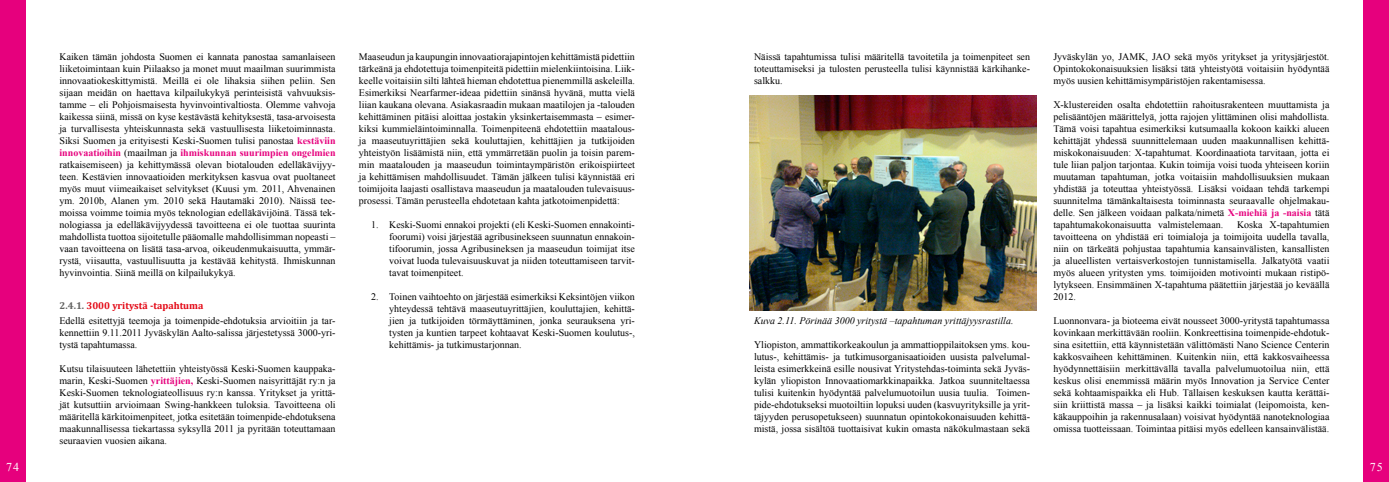
<style>
.page{position:relative;width:1389px;height:482px;background:#fff}
.page>*{position:absolute;margin:0;border:0;box-sizing:border-box;transform-origin:0 0}
.t1{font:12px "Times New Roman";color:#fff}
.List_Paragraph{font:10px/12px "Times New Roman";color:#000;text-align:justify}
.t2{font:italic 10px "Times New Roman";color:#000}
.Heading_3{font:700 10px "Cambria";color:#e30613}
.s1{font-weight:700;color:#e6007d}
.s2{color:#616160}
</style>
<div class="page">
<div style="left:0;top:0;width:26px;height:482px;background:#e6007d"></div>
<div style="left:1363px;top:0;width:26px;height:482px;background:#e6007d"></div>
<img style="left:749px;top:95px;width:287px;height:216px">
<p class="List_Paragraph" style="left:60px;top:51px;width:278px">Kaiken tämän johdosta Suomen ei kannata panostaa samanlaiseen liiketoimintaan kuin Piilaakso ja monet muut maailman suurimmista innovaatiokeskittymistä. Meillä ei ole lihaksia siihen peliin. Sen sijaan meidän on haettava kilpailukykyä perinteisistä vahvuuksis&shy;tamme – eli Pohjoismaisesta hyvinvointivaltiosta. Olemme vahvoja kaikessa siinä, missä on kyse kestävästä kehityksestä, tasa-arvoisesta ja turvallisesta yhteiskunnasta sekä vastuullisesta liiketoiminnasta.<br>Siksi Suomen ja erityisesti Keski-Suomen tulisi panostaa <span class="s1">kestäviin innovaatioihin</span> (maailman ja <span class="s1">ihmiskunnan suurimpien ongelmien </span>ratkaisemiseen) ja kehittymässä olevan biotalouden edelläkävijyy&shy;teen. Kestävien innovaatioiden merkityksen kasvua ovat puoltaneet myös muut viimeaikaiset selvitykset (Kuusi ym. 2011, Ahvenainen ym. 2010b, Alanen ym. 2010 sekä Hautamäki 2010). Näissä tee&shy;moissa voimme toimia myös teknologian edelläkävijöinä. Tässä tek&shy;nologiassa ja edelläkävijyydessä tavoitteena ei ole tuottaa suurinta mahdollista tuottoa sijoitetulle pääomalle mahdollisimman nopeasti – vaan tavoitteena on lisätä tasa-arvoa, oikeudenmukaisuutta, ymmär&shy;rystä, viisautta, vastuullisuutta ja kestävää kehitystä. Ihmiskunnan hyvinvointia. Siinä meillä on kilpailukykyä.</p>
<p class="Heading_3" style="left:60px;top:299px;width:146px"><span class="s2">2.4.1.</span> 3000 yritystä -tapahtuma</p>
<p class="List_Paragraph" style="left:60px;top:315px;width:278px">Edellä esitettyjä teemoja ja toimenpide-ehdotuksia arvioitiin ja tar&shy;kennettiin 9.11.2011 Jyväskylän Aalto-salissa järjestetyssä 3000-yri&shy;tystä tapahtumassa.</p>
<p class="List_Paragraph" style="left:60px;top:363px;width:278px">Kutsu tilaisuuteen lähetettiin yhteistyössä Keski-Suomen kauppaka&shy;marin, Keski-Suomen <span class="s1">yrittäjien,</span> Keski-Suomen naisyrittäjät ry:n ja Keski-Suomen teknologiateollisuus ry:n kanssa. Yritykset ja yrittä&shy;jät kutsuttiin arvioimaan Swing-hankkeen tuloksia. Tavoitteena oli määritellä kärkitoimenpiteet, jotka esitetään toimenpide-ehdotuksena maakunnallisessa tiekartassa syksyllä 2011 ja pyritään toteuttamaan seuraavien vuosien aikana.</p>
<p class="List_Paragraph" style="left:359px;top:51px;width:278px">Maaseudun ja kaupungin innovaatiorajapintojen kehittämistä pidettiin tärkeänä ja ehdotettuja toimenpiteitä pidettiin mielenkiintoisina. Liik&shy;keelle voitaisiin silti lähteä hieman ehdotettua pienemmillä askeleilla.<br>Esimerkiksi Nearfarmer-ideaa pidettiin sinänsä hyvänä, mutta vielä liian kaukana olevana. Asiakasraadin mukaan maatilojen ja -talouden kehittäminen pitäisi aloittaa jostakin yksinkertaisemmasta – esimer&shy;kiksi kummieläintoiminnalla. Toimenpiteenä ehdotettiin maatalous&shy;ja maaseutuyrittäjien sekä kouluttajien, kehittäjien ja tutkijoiden yhteistyön lisäämistä niin, että ymmärretään puolin ja toisin parem&shy;min maatalouden ja maaseudun toimintaympäristön erikoispiirteet ja kehittämisen mahdollisuudet. Tämän jälkeen tulisi käynnistää eri toimijoita laajasti osallistava maaseudun ja maatalouden tulevaisuus&shy;prosessi. Tämän perusteella ehdotetaan kahta jatkotoimenpidettä:</p>
<p class="List_Paragraph" style="left:389px;top:219px;width:247px;text-indent:-18px">1. Keski-Suomi ennakoi projekti (eli Keski-Suomen ennakointi&shy;foorumi) voisi järjestää agribusinekseen suunnatun ennakoin&shy;tifoorumin, jossa Agribusineksen ja maaseudun toimijat itse voivat luoda tulevaisuuskuvat ja niiden toteuttamiseen tarvit&shy;tavat toimenpiteet.</p>
<p class="List_Paragraph" style="left:389px;top:291px;width:247px;text-indent:-18px">2. Toinen vaihtoehto on järjestää esimerkiksi Keksintöjen viikon yhteydessä tehtävä maaseutuyrittäjien, kouluttajien, kehittä&shy;jien ja tutkijoiden törmäyttäminen, jonka seurauksena yri&shy;tysten ja kuntien tarpeet kohtaavat Keski-Suomen koulutus-, kehittämis- ja tutkimustarjonnan.</p>
<p class="List_Paragraph" style="left:754px;top:51px;width:278px">Näissä tapahtumissa tulisi määritellä tavoitetila ja toimenpiteet sen toteuttamiseksi ja tulosten perusteella tulisi käynnistää kärkihanke&shy;salkku.</p>
<p class="t2" style="left:754px;top:314px;width:261px">Kuva 2.11. Pörinää 3000 yritystä –tapahtuman yrittäjyysrastilla.</p>
<p class="List_Paragraph" style="left:754px;top:339px;width:278px">Yliopiston, ammattikorkeakoulun ja ammattioppilaitoksen yms. kou&shy;lutus-, kehittämis- ja tutkimusorganisaatioiden uusista palvelumal&shy;leista esimerkkeinä esille nousivat Yritystehdas-toiminta sekä Jyväs&shy;kylän yliopiston Innovaatiomarkkinapaikka. Jatkoa suunniteltaessa tulisi kuitenkin hyödyntää palvelumuotoilun uusia tuulia. Toimen&shy;pide-ehdotukseksi muotoiltiin lopuksi uuden (kasvuyrityksille ja yrit&shy;täjyyden perusopetukseen) suunnatun opintokokonaisuuden kehittä&shy;mistä, jossa sisältöä tuottaisivat kukin omasta näkökulmastaan sekä</p>
<p class="List_Paragraph" style="left:1053px;top:51px;width:278px">Jyväskylän yo, JAMK, JAO sekä myös yritykset ja yritysjärjestöt.<br>Opintokokonaisuuksien lisäksi tätä yhteistyötä voitaisiin hyödyntää myös uusien kehittämisympäristöjen rakentamisessa.</p>
<p class="List_Paragraph" style="left:1053px;top:99px;width:278px">X-klustereiden osalta ehdotettiin rahoitusrakenteen muuttamista ja pelisääntöjen määrittelyä, jotta rajojen ylittäminen olisi mahdollista.<br>Tämä voisi tapahtua esimerkiksi kutsumaalla kokoon kaikki alueen kehittäjät yhdessä suunnittelemaan uuden maakunnallisen kehittä&shy;miskokonaisuuden: X-tapahtumat. Koordinaatiota tarvitaan, jotta ei tule liian paljon tarjontaa. Kukin toimija voisi tuoda yhteiseen koriin muutaman tapahtuman, jotka voitaisiin mahdollisuuksien mukaan yhdistää ja toteuttaa yhteistyössä. Lisäksi voidaan tehdä tarkempi suunnitelma tämänkaltaisesta toiminnasta seuraavalle ohjelmakau&shy;delle. Sen jälkeen voidaan palkata/nimetä <span class="s1">X-miehiä ja -naisia</span> tätä tapahtumakokonaisuutta valmistelemaan.</p>
<p class="List_Paragraph" style="left:1053px;top:219px;width:278px;text-indent:184px">Koska X-tapahtumien tavoitteena on yhdistää eri toimialoja ja toimijoita uudella tavalla, niin on tärkeätä pohjustaa tapahtumia kansainvälisten, kansallisten ja alueellisten vertaisverkostojen tunnistamisella. Jalkatyötä vaatii myös alueen yritysten yms. toimijoiden motivointi mukaan ristipö&shy;lytykseen. Ensimmäinen X-tapahtuma päätettiin järjestää jo keväällä 2012.</p>
<p class="List_Paragraph" style="left:1053px;top:315px;width:278px">Luonnonvara- ja bioteema eivät nousseet 3000-yritystä tapahtumassa kovinkaan merkittävään rooliin. Konkreettisina toimenpide-ehdotuk&shy;sina esitettiin, että käynnistetään välittömästi Nano Science Centerin kakkosvaiheen kehittäminen. Kuitenkin niin, että kakkosvaiheessa hyödynnettäisiin merkittävällä tavalla palvelumuotoilua niin, että keskus olisi enemmissä määrin myös Innovation ja Service Center sekä kohtaamispaikka eli Hub. Tällaisen keskuksen kautta kerättäi&shy;siin kriittistä massa – ja lisäksi kaikki toimialat (leipomoista, ken&shy;käkauppoihin ja rakennusalaan) voisivat hyödyntää nanoteknologiaa omissa tuotteissaan. Toimintaa pitäisi myös edelleen kansainvälistää.</p>
<p class="t1" style="left:6px;top:459px;width:14px">74</p>
<p class="t1" style="left:1370px;top:459px;width:14px">75</p>
</div>
